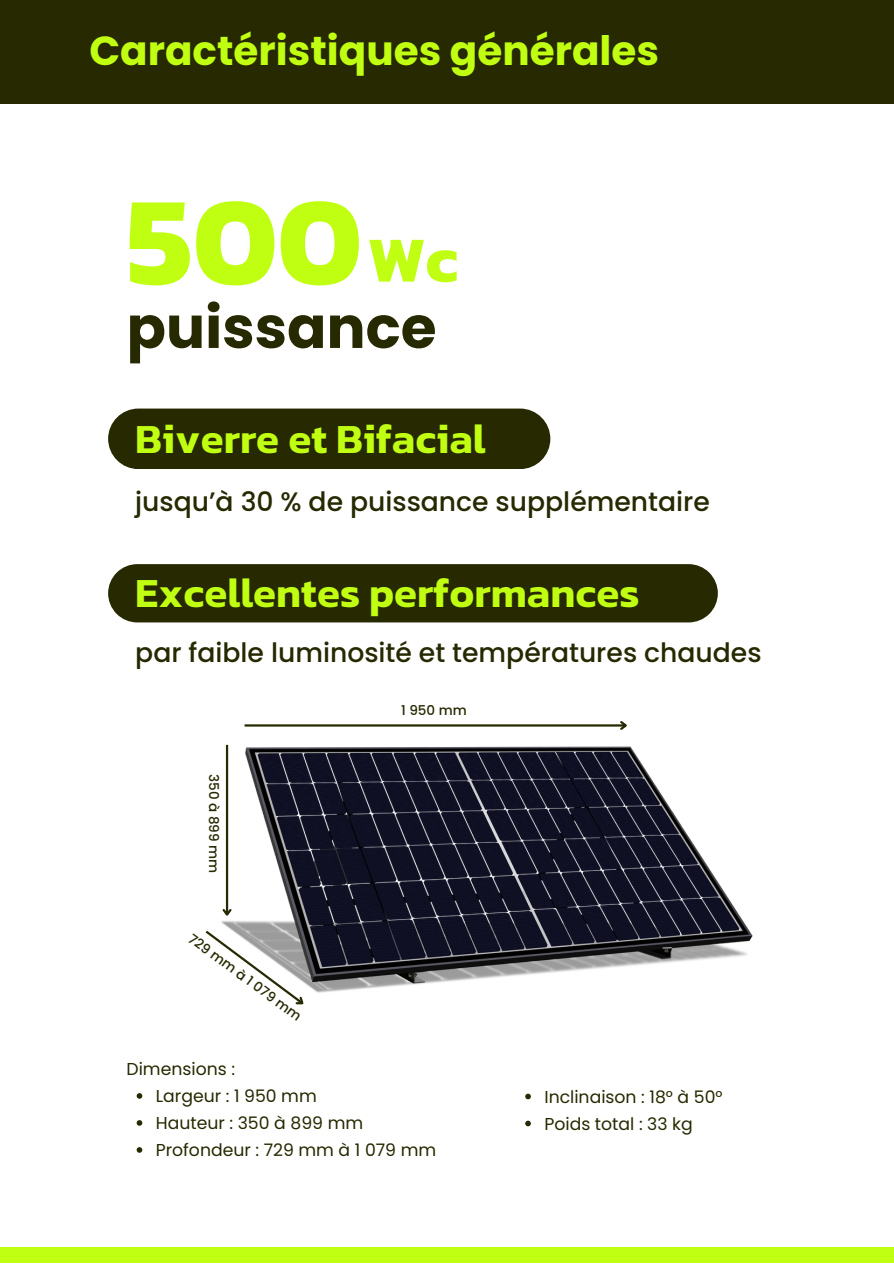
<style>
.page{position:relative;width:894px;height:1264px;background:#fff}
.page>*{position:absolute;margin:0;border:0;box-sizing:border-box;transform-origin:0 0}
.t1{font:700 126.75px "Kanit";color:#c0ff12}
.t2{font:700 64.8px "Kanit";color:#c0ff12}
.t3{font:700 58.05px "Poppins";color:#272900}
.t4{font:600 42px "Kanit";color:#c0ff12}
.t5{font:700 40.5px "Poppins";color:#c0ff12}
.t6{font:500 26.7px "Poppins";color:#272900}
.t7{font:17.25px "Poppins";color:#272900}
.t8{font:500 13.5px "Poppins";color:#272900}
</style>
<div class="page">
<div style="left:0;top:1247px;width:893px;height:16px;background:#c0ff12"></div>
<div style="left:0;top:0;width:893px;height:104px;background:#272900"></div>
<div style="left:108px;top:408px;width:442px;height:61px;background:#272900;border-radius:30px"></div>
<div style="left:108px;top:564px;width:609px;height:58px;background:#272900"></div>
<svg style="left:137px;top:1093px;width:5px;height:5px"></svg>
<svg style="left:137px;top:1120px;width:5px;height:5px"></svg>
<svg style="left:137px;top:1147px;width:5px;height:5px"></svg>
<svg style="left:525px;top:1093px;width:5px;height:6px"></svg>
<svg style="left:525px;top:1120px;width:5px;height:6px"></svg>
<hr style="left:244px;top:724px;width:381px;height:2px;background:#272900">
<svg style="left:618px;top:721px;width:9px;height:9px"></svg>
<svg style="left:288px;top:994px;width:16px;height:11px"></svg>
<img style="left:205px;top:744px;width:548px;height:250px">
<hr style="left:226px;top:745px;width:2px;height:169px;background:#272900">
<svg style="left:220px;top:906px;width:13px;height:12px"></svg>
<p class="t5" style="left:89px;top:23px;width:571px">Caractéristiques générales</p>
<h4 class="t1" style="left:126px;top:145px;width:237px">500</h4>
<h1 class="t3" style="left:126px;top:287px;width:311px">puissance</h1>
<p class="t2" style="left:367px;top:210px;width:92px">Wc</p>
<h2 class="t4" style="left:135px;top:406px;width:352px">Biverre et Bifacial</h2>
<h3 class="t6" style="left:135px;top:483px;width:576px">jusqu’à 30 % de puissance supplémentaire</h3>
<h5 class="t4" style="left:135px;top:561px;width:505px">Excellentes performances</h5>
<h4 class="t6" style="left:135px;top:633px;width:627px">par faible luminosité et températures chaudes</h4>
<h6 class="t8" style="left:223px;top:774px;width:100px;rotate:90deg">350 à 899 mm</h6>
<p class="t8" style="left:195px;top:929px;width:138px;rotate:36deg">729 mm à 1 079 mm</p>
<p class="t8" style="left:401px;top:700px;width:67px">1 950 mm</p>
<h4 class="t7" style="left:126px;top:1056px;width:110px">Dimensions :</h4>
<h5 class="t7" style="left:156px;top:1083px;width:162px">Largeur : 1 950 mm</h5>
<p class="t7" style="left:156px;top:1110px;width:209px">Hauteur : 350 à 899 mm</p>
<p class="t7" style="left:156px;top:1137px;width:282px">Profondeur : 729 mm à 1 079 mm</p>
<p class="t7" style="left:544px;top:1084px;width:180px">Inclinaison : 18° à 50°</p>
<p class="t7" style="left:544px;top:1111px;width:150px">Poids total : 33 kg</p>
</div>
